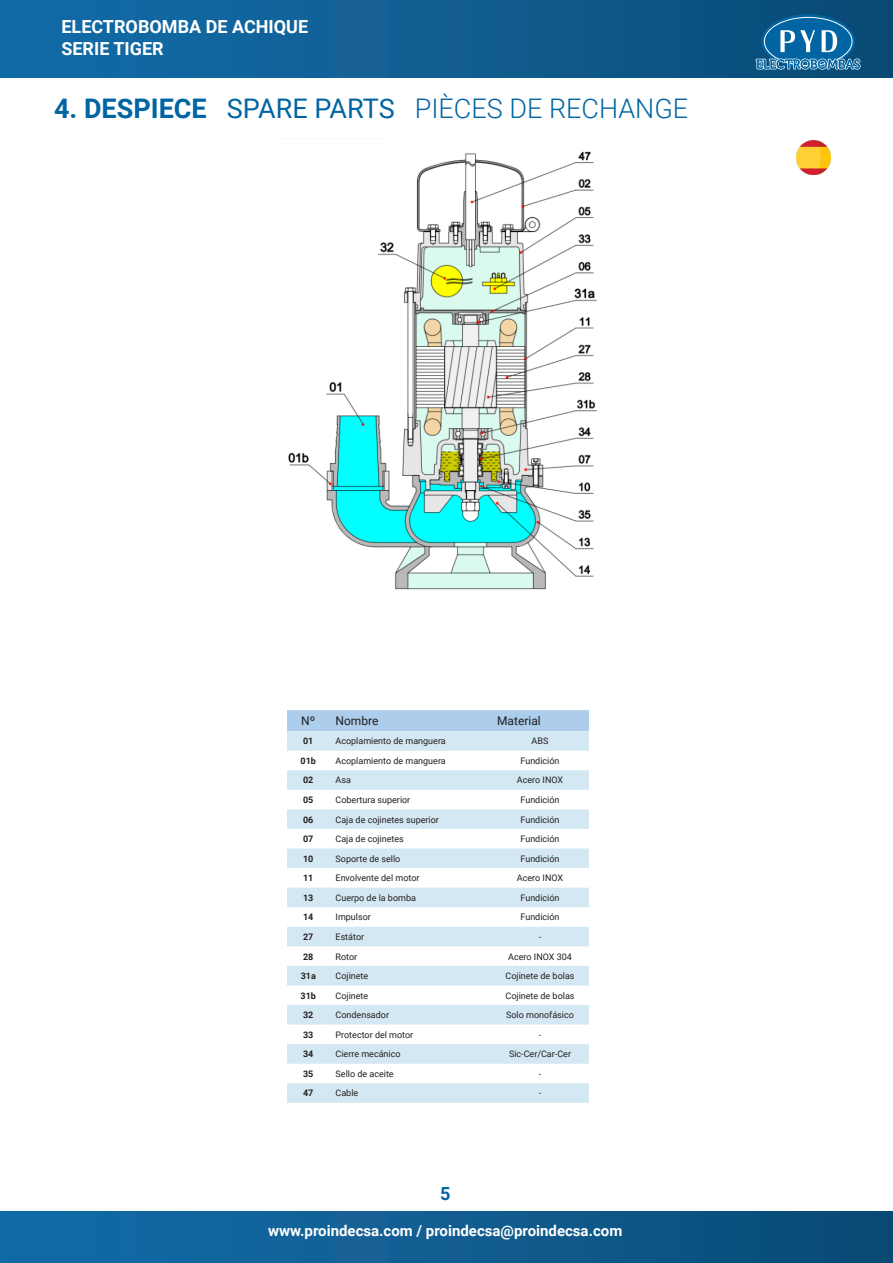
<style>
.page{position:relative;width:893px;height:1263px;background:#fff}
.page>*{position:absolute;margin:0;border:0;box-sizing:border-box;transform-origin:0 0}
.t1{font:300 27px "Roboto";color:#0065a2}
.t2{font:700 18px/21.6px "Roboto";color:#fff}
.t3{font:700 18px "Roboto";color:#0065a2}
.t4{font:700 15px "Roboto";color:#fff}
.t5{font:12px "Roboto";color:#231f20}
.t6{font:9px "Roboto";color:#231f20}
.t7{font:700 9px "Roboto";color:#231f20}
.s1{font-weight:700}
.s2{font-weight:400}
</style>
<div class="page">
<div style="left:0;top:0;width:893px;height:77px;background:linear-gradient(to right,#146daa,#0a4b75)"></div>
<div style="left:0;top:1211px;width:893px;height:52px;background:linear-gradient(to right,#146daa,#0a4b75)"></div>
<svg style="left:761px;top:14px;width:94px;height:54px"></svg>
<svg style="left:755px;top:28px;width:106px;height:50px;background:#2e77a4"></svg>
<div style="left:287px;top:710px;width:302px;height:21px;background:#accdeb"></div>
<svg style="left:287px;top:731px;width:302px;height:372px;fill:#d8eaf4"></svg>
<img style="left:796px;top:140px;width:34px;height:34px">
<img style="left:288px;top:151px;width:310px;height:439px">
<h2 class="t2" style="left:61px;top:16px;width:248px">ELECTROBOMBA DE ACHIQUE<br>SERIE TIGER</h2>
<p class="t1" style="left:54px;top:90px;width:636px"><span class="s1">4. DESPIECE</span> <span class="s2">SPARE PARTS</span> PIÈCES DE RECHANGE</p>
<p class="t5" style="left:301px;top:712px;width:16px">Nº</p>
<p class="t5" style="left:336px;top:712px;width:44px">Nombre</p>
<p class="t5" style="left:497px;top:712px;width:45px">Material</p>
<p class="t7" style="left:303px;top:735px;width:12px">01</p>
<p class="t6" style="left:336px;top:735px;width:112px">Acoplamiento de manguera</p>
<p class="t6" style="left:532px;top:735px;width:18px">ABS</p>
<p class="t7" style="left:301px;top:754px;width:17px">01b</p>
<p class="t6" style="left:336px;top:754px;width:112px">Acoplamiento de manguera</p>
<p class="t6" style="left:520px;top:754px;width:41px">Fundición</p>
<p class="t7" style="left:303px;top:774px;width:12px">02</p>
<p class="t6" style="left:336px;top:774px;width:17px">Asa</p>
<p class="t6" style="left:517px;top:774px;width:48px">Acero INOX</p>
<p class="t7" style="left:303px;top:793px;width:12px">05</p>
<p class="t6" style="left:336px;top:793px;width:76px">Cobertura superior</p>
<p class="t6" style="left:520px;top:793px;width:41px">Fundición</p>
<p class="t7" style="left:303px;top:813px;width:12px">06</p>
<p class="t6" style="left:336px;top:813px;width:105px">Caja de cojinetes superior</p>
<p class="t6" style="left:520px;top:813px;width:41px">Fundición</p>
<p class="t7" style="left:303px;top:833px;width:12px">07</p>
<p class="t6" style="left:336px;top:833px;width:70px">Caja de cojinetes</p>
<p class="t6" style="left:520px;top:833px;width:41px">Fundición</p>
<p class="t7" style="left:303px;top:852px;width:12px">10</p>
<p class="t6" style="left:336px;top:852px;width:66px">Soporte de sello</p>
<p class="t6" style="left:520px;top:852px;width:41px">Fundición</p>
<p class="t7" style="left:303px;top:872px;width:12px">11</p>
<p class="t6" style="left:336px;top:872px;width:85px">Envolvente del motor</p>
<p class="t6" style="left:517px;top:872px;width:48px">Acero INOX</p>
<p class="t7" style="left:303px;top:891px;width:12px">13</p>
<p class="t6" style="left:336px;top:891px;width:82px">Cuerpo de la bomba</p>
<p class="t6" style="left:520px;top:891px;width:41px">Fundición</p>
<p class="t7" style="left:303px;top:911px;width:12px">14</p>
<p class="t6" style="left:336px;top:911px;width:37px">Impulsor</p>
<p class="t6" style="left:520px;top:911px;width:41px">Fundición</p>
<p class="t7" style="left:303px;top:930px;width:12px">27</p>
<p class="t6" style="left:336px;top:930px;width:30px">Estátor</p>
<p class="t6" style="left:539px;top:930px;width:4px">-</p>
<p class="t7" style="left:303px;top:950px;width:12px">28</p>
<p class="t6" style="left:336px;top:950px;width:23px">Rotor</p>
<p class="t6" style="left:508px;top:950px;width:65px">Acero INOX 304</p>
<p class="t7" style="left:301px;top:969px;width:17px">31a</p>
<p class="t6" style="left:336px;top:969px;width:34px">Cojinete</p>
<p class="t6" style="left:506px;top:969px;width:70px">Cojinete de bolas</p>
<p class="t7" style="left:301px;top:989px;width:17px">31b</p>
<p class="t6" style="left:336px;top:989px;width:34px">Cojinete</p>
<p class="t6" style="left:506px;top:989px;width:70px">Cojinete de bolas</p>
<p class="t7" style="left:303px;top:1009px;width:12px">32</p>
<p class="t6" style="left:336px;top:1009px;width:55px">Condensador</p>
<p class="t6" style="left:506px;top:1009px;width:69px">Solo monofásico</p>
<p class="t7" style="left:303px;top:1028px;width:12px">33</p>
<p class="t6" style="left:336px;top:1028px;width:79px">Protector del motor</p>
<p class="t6" style="left:539px;top:1028px;width:4px">-</p>
<p class="t7" style="left:303px;top:1048px;width:12px">34</p>
<p class="t6" style="left:336px;top:1048px;width:67px">Cierre mecánico</p>
<p class="t6" style="left:509px;top:1048px;width:64px">Sic-Cer/Car-Cer</p>
<p class="t7" style="left:303px;top:1067px;width:12px">35</p>
<p class="t6" style="left:336px;top:1067px;width:60px">Sello de aceite</p>
<p class="t6" style="left:539px;top:1067px;width:4px">-</p>
<p class="t7" style="left:303px;top:1087px;width:12px">47</p>
<p class="t6" style="left:336px;top:1087px;width:24px">Cable</p>
<p class="t6" style="left:539px;top:1087px;width:4px">-</p>
<h2 class="t3" style="left:440px;top:1181px;width:12px">5</h2>
<h3 class="t4" style="left:268px;top:1220px;width:356px">www.proindecsa.com / proindecsa@proindecsa.com</h3>
</div>
